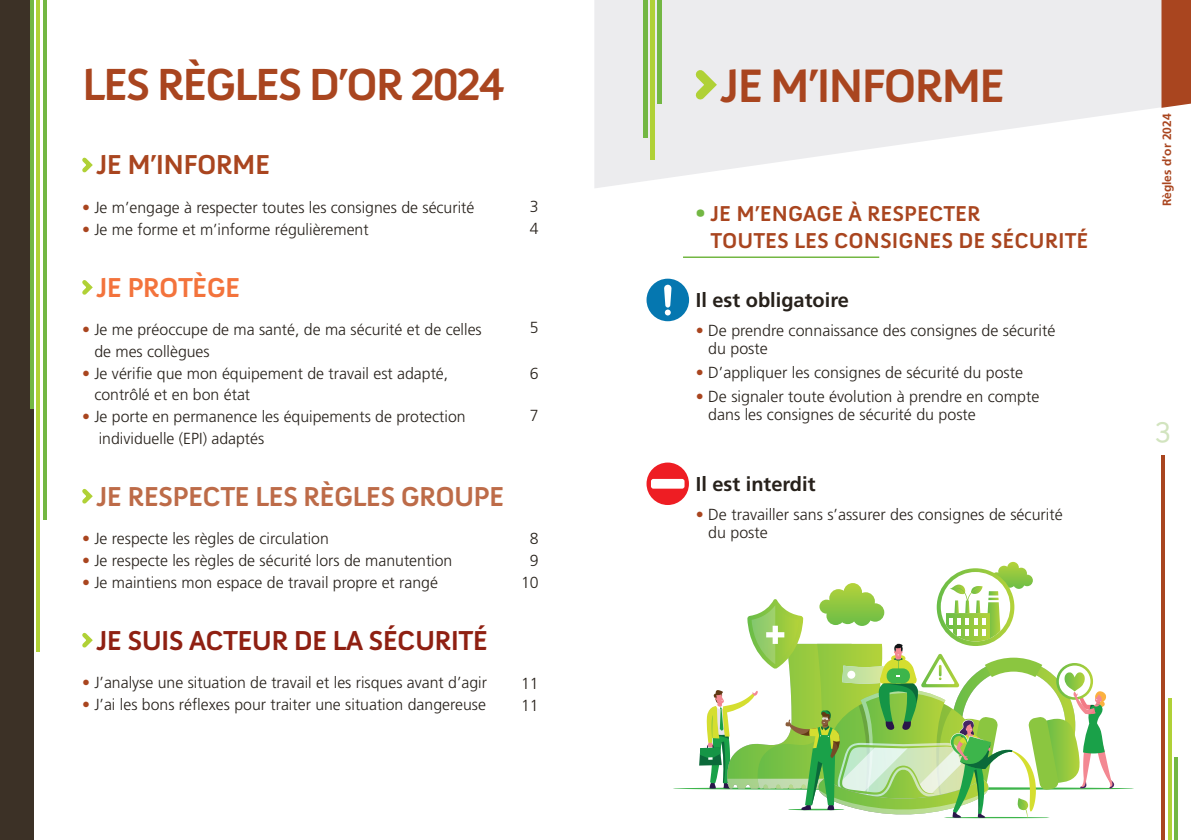
<style>
.page{position:relative;width:1191px;height:840px;background:#fff}
.page>*{position:absolute;margin:0;border:0;box-sizing:border-box;transform-origin:0 0}
.t1{font:700 48px "Anivers";letter-spacing:-.05em;color:#a9451f}
.t2{font:700 46px "Anivers";letter-spacing:-.05em;color:#a9451f}
.t3{font:30px "Anivers";color:#d2e4bf}
.t4{font:700 28px "Anivers";letter-spacing:-.025em;color:#bd6b48}
.t5{font:700 28px "Anivers";letter-spacing:-.025em;color:#8f2012}
.t6{font:700 28px "Anivers";letter-spacing:-.025em;color:#a9451f}
.t7{font:700 28px "Anivers";letter-spacing:-.025em;color:#f3733c}
.t8{font:700 22px/27px "Anivers";color:#a9451f}
.t9{font:700 20px "Frutiger";color:#27211b}
.t10{font:300 16px/22px "Frutiger";color:#27211b}
.t11{font:700 12px "Frutiger";color:#a9451f}
.s1{color:#a9451f}
.s2{color:#73b743}
</style>
<div class="page">
<svg style="left:594px;top:0;width:567px;height:188px;fill:#ececee"></svg>
<div style="left:1161px;top:0;width:30px;height:108px;background:#a9451f"></div>
<div style="left:0;top:0;width:34px;height:839px;background:#3c3126"></div>
<hr style="left:30px;top:0;width:4px;height:408px;background:#73b743">
<hr style="left:36px;top:0;width:4px;height:651px;background:#b0d136">
<hr style="left:43px;top:0;width:3px;height:519px;background:#73b743">
<hr style="left:1161px;top:455px;width:4px;height:384px;background:#a9451f">
<svg style="left:1168px;top:698px;width:3px;height:141px"></svg>
<hr style="left:1174px;top:757px;width:3px;height:82px;background:#73b743">
<svg style="left:82px;top:157px;width:11px;height:16px"></svg>
<svg style="left:82px;top:280px;width:11px;height:15px"></svg>
<svg style="left:82px;top:488px;width:11px;height:16px"></svg>
<svg style="left:82px;top:632px;width:11px;height:16px"></svg>
<hr style="left:683px;top:256px;width:196px;height:2px;background:#73b743">
<div style="left:646px;top:462px;width:43px;height:42px;background:#ee1d23;border-radius:50%"></div>
<div style="left:651px;top:478px;width:33px;height:10px;background:#fff;border-radius:2px"></div>
<svg style="left:687px;top:62px;width:36px;height:46px;background:#e0e6ca"></svg>
<hr style="left:657px;top:0;width:4px;height:104px;background:#73b743">
<hr style="left:650px;top:0;width:4px;height:159px;background:#b0d136">
<hr style="left:643px;top:0;width:4px;height:137px;background:#73b743">
<div style="left:646px;top:278px;width:43px;height:43px;background:#0577b0;border-radius:50%"></div>
<svg style="left:664px;top:284px;width:7px;height:31px"></svg>
<hr style="left:943px;top:816px;width:106px;height:2px;background:#3db54b;border-radius:50%">
<svg style="left:673px;top:561px;width:461px;height:256px"></svg>
<h2 class="t2" style="left:82px;top:59px;width:424px">LES RÈGLES D’OR 2024</h2>
<h1 class="t1" style="left:720px;top:59px;width:286px">JE M’INFORME</h1>
<h3 class="t6" style="left:96px;top:150px;width:175px">JE M’INFORME</h3>
<p class="t10" style="left:82px;top:197px;width:394px"><span class="s1">•</span> Je m’engage à respecter toutes les consignes de sécurité</p>
<p class="t10" style="left:82px;top:218px;width:288px"><span class="s1">•</span> Je me forme et m’informe régulièrement</p>
<h3 class="t7" style="left:96px;top:272px;width:145px">JE PROTÈGE</h3>
<p class="t10" style="left:94px;top:319px;width:389px;text-indent:-12px"><span class="s1">•</span> Je me préoccupe de ma santé, de ma sécurité et de celles de mes collègues</p>
<p class="t10" style="left:94px;top:362px;width:355px;text-indent:-12px"><span class="s1">•</span> Je vérifie que mon équipement de travail est adapté, contrôlé et en bon état</p>
<p class="t10" style="left:99px;top:405px;width:368px;text-indent:-17px"><span class="s1">•</span> Je porte en permanence les équipements de protection individuelle (EPI) adaptés</p>
<h3 class="t4" style="left:96px;top:480px;width:409px">JE RESPECTE LES RÈGLES GROUPE</h3>
<p class="t10" style="left:82px;top:527px;width:248px"><span class="s1">•</span> Je respecte les règles de circulation</p>
<p class="t10" style="left:82px;top:549px;width:372px"><span class="s1">•</span> Je respecte les règles de sécurité lors de manutention</p>
<p class="t10" style="left:82px;top:571px;width:357px"><span class="s1">•</span> Je maintiens mon espace de travail propre et rangé</p>
<h3 class="t5" style="left:96px;top:624px;width:393px">JE SUIS ACTEUR DE LA SÉCURITÉ</h3>
<p class="t10" style="left:82px;top:671px;width:406px"><span class="s1">•</span> J’analyse une situation de travail et les risques avant d’agir</p>
<p class="t10" style="left:82px;top:693px;width:405px"><span class="s1">•</span> J’ai les bons réflexes pour traiter une situation dangereuse</p>
<p class="t10" style="left:530px;top:196px;width:10px">3<br>4</p>
<p class="t10" style="left:530px;top:316px;width:10px">5</p>
<p class="t10" style="left:530px;top:362px;width:10px">6</p>
<p class="t10" style="left:530px;top:404px;width:10px">7</p>
<p class="t10" style="left:521px;top:528px;width:19px;text-align:center">8<br>9<br>10</p>
<p class="t10" style="left:521px;top:672px;width:19px">11<br>11</p>
<h3 class="t8" style="left:710px;top:200px;width:379px;text-indent:-15px"><span class="s2">•</span> JE M’ENGAGE À RESPECTER<br>TOUTES LES CONSIGNES DE SÉCURITÉ</h3>
<p class="t9" style="left:696px;top:288px;width:155px">Il est obligatoire</p>
<p class="t10" style="left:708px;top:321px;width:349px;line-height:18px;text-indent:-12px"><span class="s1">•</span> De prendre connaissance des consignes de sécurité du poste</p>
<p class="t10" style="left:696px;top:361px;width:329px"><span class="s1">•</span> D’appliquer les consignes de sécurité du poste</p>
<p class="t10" style="left:708px;top:387px;width:333px;line-height:18px;text-indent:-12px"><span class="s1">•</span> De signaler toute évolution à prendre en compte dans les consignes de sécurité du poste</p>
<p class="t9" style="left:696px;top:471px;width:121px">Il est interdit</p>
<p class="t10" style="left:708px;top:505px;width:356px;line-height:18px;text-indent:-12px"><span class="s1">•</span> De travailler sans s’assurer des consignes de sécurité du poste</p>
<p class="t11" style="left:1159px;top:206px;width:94px;rotate:-90deg">Règles d’or 2024</p>
<h3 class="t3" style="left:1155px;top:411px;width:17px">3</h3>
</div>
